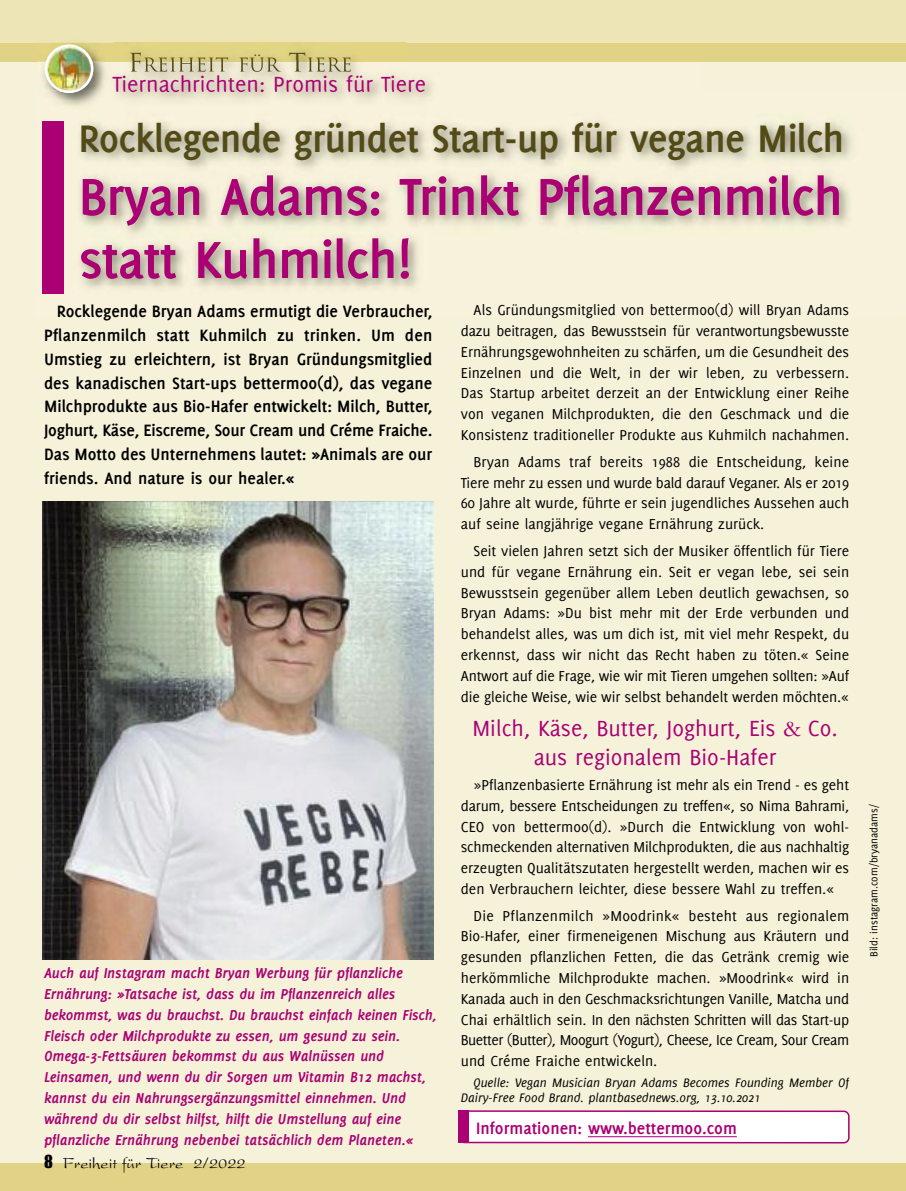
<style>
.page{position:relative;width:906px;height:1191px;background:#fff}
.page>*{position:absolute;margin:0;border:0;box-sizing:border-box;transform-origin:0 0}
.t1{font:700 57px/63px "Delicious";letter-spacing:-.02em;color:#aa0073}
.t2{font:700 42px "Delicious";letter-spacing:-.02em;color:#534b17}
.t3{font:24px/28.5px "Delicious";color:#aa0073;text-align:center}
.t4{font:19.2px "Trajan";color:#534b17}
.t5{font:700 18px/23.7px "Delicious";color:#000;text-align:justify}
.t6{font:700 18px "Delicious";color:#aa0073}
.t7{font:16.5px "President";color:#000}
.t8{font:15.75px/20.9px "Delicious";color:#000;text-align:justify}
.t9{font:italic 700 15.75px/20.9px "Delicious";letter-spacing:-.01em;color:#aa0073}
.t10{font:italic 13.5px/15px "Delicious";color:#000}
.t11{font:11.25px "Delicious";color:#000}
.s1{font-size:25.5px}
.s2{font-family:"Garamond"}
.s3{font-family:"Impact"}
</style>
<div class="page">
<div style="left:0;top:37px;width:906px;height:1141px;background:#f6f2da"></div>
<div style="left:0;top:1163px;width:906px;height:28px;background:#e1d385"></div>
<div style="left:0;top:0;width:906px;height:44px;background:#ede5b6"></div>
<div style="left:0;top:43px;width:906px;height:18px;background:#e1d385"></div>
<img style="left:82px;top:42px;width:324px;height:19px">
<img style="left:93px;top:61px;width:9px;height:29px">
<img style="left:102px;top:61px;width:597px;height:29px">
<svg style="left:130px;top:61px;width:11px;height:11px"></svg>
<img style="left:144px;top:61px;width:49px;height:11px">
<img style="left:42px;top:90px;width:809px;height:204px">
<img style="left:42px;top:90px;width:60px;height:23px">
<img style="left:45px;top:44px;width:48px;height:49px">
<img style="left:58px;top:90px;width:22px;height:3px">
<svg style="left:102px;top:105px;width:11px;height:8px"></svg>
<img style="left:102px;top:90px;width:304px;height:15px">
<img style="left:115px;top:90px;width:167px;height:2px">
<div style="left:43px;top:121px;width:21px;height:173px;background:#aa0073"></div>
<svg style="left:469px;top:1110px;width:380px;height:33px;background:#f7e8f2"></svg>
<div style="left:458px;top:1110px;width:11px;height:33px;background:#aa0073"></div>
<hr style="left:588px;top:1136px;width:149px;height:1px;background:#aa0073">
<img style="left:43px;top:501px;width:391px;height:458px">
<p class="t4" style="left:128px;top:54px;width:226px"><span class="s1">F</span>REIHEIT FÜR <span class="s1">T</span>IERE</p>
<h3 class="t3" style="left:112px;top:71px;width:315px">Tiernachrichten: Promis für Tiere</h3>
<h2 class="t2" style="left:79px;top:123px;width:767px">Rocklegende gründet Start-up für vegane Milch</h2>
<h1 class="t1" style="left:79px;top:169px;width:766px">Bryan Adams: Trinkt Pflanzenmilch statt Kuhmilch!</h1>
<p class="t5" style="left:44px;top:301px;width:390px;text-indent:13px">Rocklegende Bryan Adams ermutigt die Verbraucher, Pflanzenmilch statt Kuhmilch zu trinken. Um den Umstieg zu erleichtern, ist Bryan Gründungsmitglied des kanadischen Start-ups bettermoo(d), das vegane Milchprodukte aus Bio-Hafer entwickelt: Milch, Butter, Joghurt, Käse, Eiscreme, Sour Cream und Créme Fraiche.<br>Das Motto des Unternehmens lautet: »Animals are our friends. And nature is our healer.«</p>
<p class="t8" style="left:461px;top:301px;width:390px;text-indent:13px">Als Gründungsmitglied von bettermoo(d) will Bryan Adams dazu beitragen, das Bewusstsein für verantwortungsbewusste Ernährungsgewohnheiten zu schärfen, um die Gesundheit des Einzelnen und die Welt, in der wir leben, zu verbessern.<br>Das Startup arbeitet derzeit an der Entwicklung einer Reihe von veganen Milchprodukten, die den Geschmack und die Konsistenz traditioneller Produkte aus Kuhmilch nachahmen.</p>
<p class="t8" style="left:461px;top:452px;width:390px;text-indent:13px">Bryan Adams traf bereits 1988 die Entscheidung, keine Tiere mehr zu essen und wurde bald darauf Veganer. Als er 2019<br>60 Jahre alt wurde, führte er sein jugendliches Aussehen auch auf seine langjährige vegane Ernährung zurück.</p>
<p class="t8" style="left:461px;top:541px;width:390px;text-indent:13px">Seit vielen Jahren setzt sich der Musiker öffentlich für Tiere und für vegane Ernährung ein. Seit er vegan lebe, sei sein Bewusstsein gegenüber allem Leben deutlich gewachsen, so Bryan Adams: »Du bist mehr mit der Erde verbunden und behandelst alles, was um dich ist, mit viel mehr Respekt, du erkennst, dass wir nicht das Recht haben zu töten.« Seine Antwort auf die Frage, wie wir mit Tieren umgehen sollten: »Auf die gleiche Weise, wie wir selbst behandelt werden möchten.«</p>
<h3 class="t3" style="left:472px;top:715px;width:366px">Milch, Käse, Butter, Joghurt, Eis <span class="s2">&amp;</span> Co. aus regionalem Bio-Hafer</h3>
<p class="t8" style="left:461px;top:775px;width:390px;text-indent:13px">»Pflanzenbasierte Ernährung ist mehr als ein Trend - es geht darum, bessere Entscheidungen zu treffen«, so Nima Bahrami, CEO von bettermoo(d). »Durch die Entwicklung von wohl&shy;schmeckenden alternativen Milchprodukten, die aus nachhaltig erzeugten Qualitätszutaten hergestellt werden, machen wir es den Verbrauchern leichter, diese bessere Wahl zu treffen.«</p>
<p class="t8" style="left:461px;top:906px;width:390px;text-indent:13px">Die Pflanzenmilch »Moodrink« besteht aus regionalem Bio-Hafer, einer firmeneigenen Mischung aus Kräutern und gesunden pflanzlichen Fetten, die das Getränk cremig wie herkömmliche Milchprodukte machen. »Moodrink« wird in Kanada auch in den Geschmacksrichtungen Vanille, Matcha und Chai erhältlich sein. In den nächsten Schritten will das Start-up Buetter (Butter), Moogurt (Yogurt), Cheese, Ice Cream, Sour Cream und Créme Fraiche entwickeln.</p>
<p class="t10" style="left:461px;top:1075px;width:390px;text-indent:13px">Quelle: Vegan Musician Bryan Adams Becomes Founding Member Of<br>Dairy-Free Food Brand. plantbasednews.org, 13.10.2021</p>
<p class="t6" style="left:476px;top:1121px;width:262px">Informationen: www.bettermoo.com</p>
<p class="t9" style="left:44px;top:963px;width:394px">Auch auf Instagram macht Bryan Werbung für pflanzliche Ernährung: »Tatsache ist, dass du im Pflanzenreich alles bekommst, was du brauchst. Du brauchst einfach keinen Fisch, Fleisch oder Milchprodukte zu essen, um gesund zu sein.<br>Omega-3-Fettsäuren bekommst du aus Walnüssen und Leinsamen, und wenn du dir Sorgen um Vitamin B12 machst, kannst du ein Nahrungsergänzungsmittel einnehmen. Und während du dir selbst hilfst, hilft die Umstellung auf eine pflanzliche Ernährung nebenbei tatsächlich dem Planeten.«</p>
<p class="t7" style="left:44px;top:1158px;width:203px"><span class="s3">8</span> Freiheit für Tiere 2/2022</p>
<p class="t11" style="left:869px;top:957px;width:154px;rotate:-90deg">Bild: instagram.com/bryanadams/</p>
</div>
